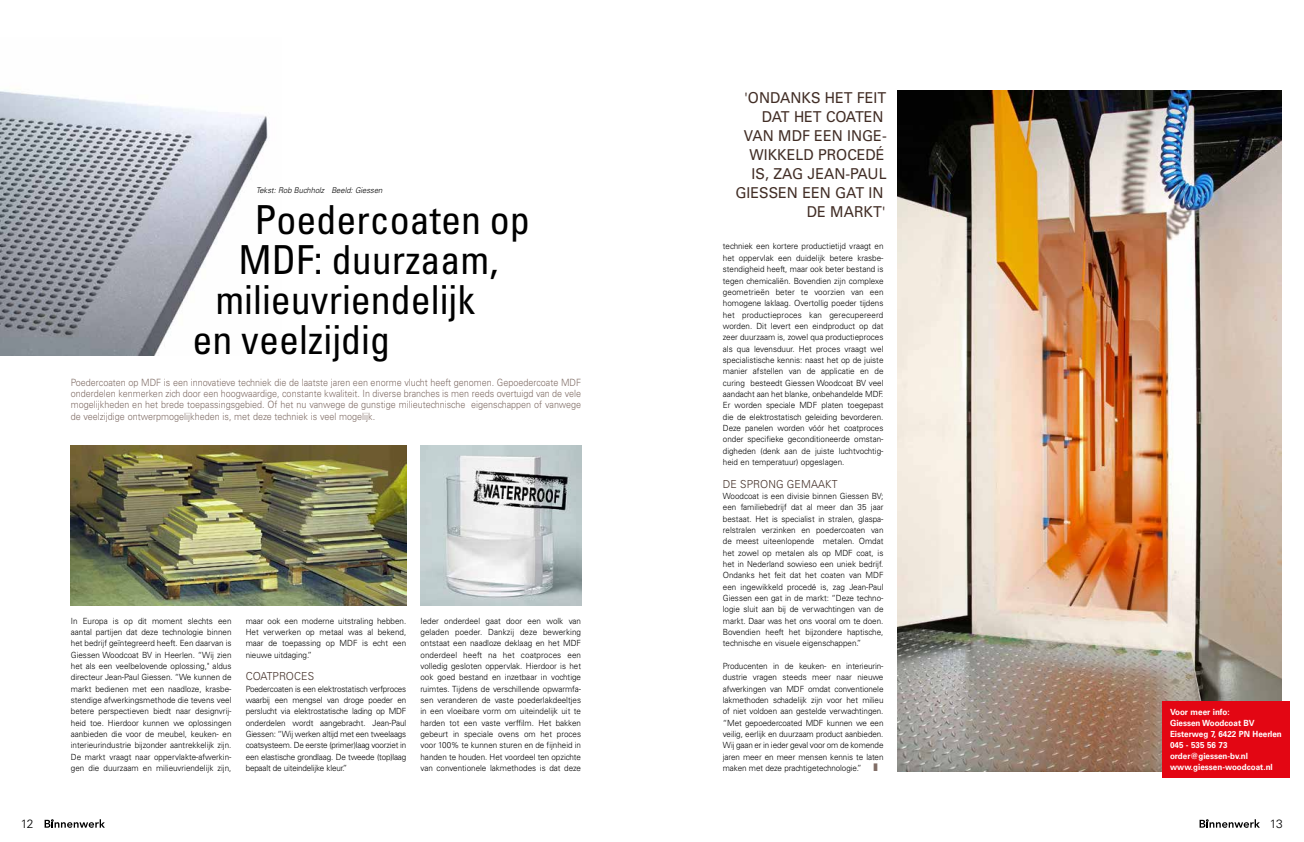
<style>
.page{position:relative;width:1304px;height:842px;background:#fff}
.page>*{position:absolute;margin:0;border:0;box-sizing:border-box;transform-origin:0 0}
.t1{font:condensed 40px "Univers LT Std";color:#000}
.t2{font:15px/19px "Univers LT Std";color:#422e26;text-align:right;scale:.95 1}
.t3{font:300 12px "Univers LT Std";color:#000}
.t4{font:300 11px "Univers LT Std";letter-spacing:.01em;color:#422e26;scale:.95 1}
.t5{font:300 10px/11.3px "Univers LT Std";color:#816e67;text-align:justify;scale:.9 1}
.t6{font:300 8.5px/11.3px "Univers LT Std";color:#000;text-align:justify;scale:.95 1}
.t7{font:700 8.5px/11px "Univers LT Std";color:#fff;scale:.95 1}
.t8{font:italic 300 8px "Univers LT Std";color:#000;scale:.95 1}
.s1{color:#816e67}
</style>
<div class="page">
<svg style="left:45px;top:819px;width:60px;height:9px"></svg>
<svg style="left:1200px;top:819px;width:60px;height:9px"></svg>
<img style="left:898px;top:91px;width:383px;height:680px">
<img style="left:0;top:90px;width:268px;height:265px">
<img style="left:71px;top:445px;width:335px;height:160px">
<img style="left:420px;top:445px;width:161px;height:160px">
<div style="left:1162px;top:702px;width:128px;height:76px;background:#e30613"></div>
<p class="t8" style="left:256px;top:185px;width:135px">Tekst: Rob Buchholz Beeld: Giessen</p>
<h1 class="t1" style="left:254px;top:194px;width:277px">Poedercoaten op</h1>
<h1 class="t1" style="left:238px;top:234px;width:261px">MDF: duurzaam,</h1>
<h1 class="t1" style="left:215px;top:274px;width:261px">milieuvriendelijk</h1>
<h1 class="t1" style="left:192px;top:314px;width:199px">en veelzijdig</h1>
<p class="t5" style="left:71px;top:376px;width:568px">Poedercoaten op MDF is een innovatieve techniek die de laatste jaren een enorme vlucht heeft genomen. Gepoedercoate MDF onderdelen kenmerken zich door een hoogwaardige, constante kwaliteit. In diverse branches is men reeds overtuigd van de vele mogelijkheden en het brede toepassingsgebied. Of het nu vanwege de gunstige milieutechnische eigenschappen of vanwege de veelzijdige ontwerpmogelijkheden is, met deze techniek is veel mogelijk.</p>
<p class="t6" style="left:71px;top:615px;width:171px">In Europa is op dit moment slechts een aantal partijen dat deze technologie binnen het bedrijf geïntegreerd heeft. Een daarvan is Giessen Woodcoat BV in Heerlen. “Wij zien het als een veelbelovende oplossing," aldus directeur Jean-Paul Giessen. “We kunnen de markt bedienen met een naadloze, krasbe&shy;stendige afwerkingsmethode die tevens veel betere perspectieven biedt naar designvrij&shy;heid toe. Hierdoor kunnen we oplossingen aanbieden die voor de meubel, keuken- en interieurindustrie bijzonder aantrekkelijk zijn.<br>De markt vraagt naar oppervlakte-afwerkin&shy;gen die duurzaam en milieuvriendelijk zijn,</p>
<p class="t6" style="left:246px;top:615px;width:171px">maar ook een moderne uitstraling hebben.<br>Het verwerken op metaal was al bekend, maar de toepassing op MDF is echt een nieuwe uitdaging.”</p>
<p class="t4" style="left:246px;top:670px;width:74px">COATPROCES</p>
<p class="t6" style="left:246px;top:683px;width:171px">Poedercoaten is een elektrostatisch verfproces waarbij een mengsel van droge poeder en perslucht via elektrostatische lading op MDF onderdelen wordt aangebracht. Jean-Paul Giessen: “Wij werken altijd met een tweelaags coatsysteem. De eerste (primer)laag voorziet in een elastische grondlaag. De tweede (top)laag bepaalt de uiteindelijke kleur.”</p>
<p class="t6" style="left:420px;top:615px;width:171px">Ieder onderdeel gaat door een wolk van geladen poeder. Dankzij deze bewerking ontstaat een naadloze deklaag en het MDF onderdeel heeft na het coatproces een volledig gesloten oppervlak. Hierdoor is het ook goed bestand en inzetbaar in vochtige ruimtes. Tijdens de verschillende opwarmfa&shy;sen veranderen de vaste poederlakdeeltjes in een vloeibare vorm om uiteindelijk uit te harden tot een vaste verffilm. Het bakken gebeurt in speciale ovens om het proces voor 100% te kunnen sturen en de fijnheid in handen te houden. Het voordeel ten opzichte van conventionele lakmethodes is dat deze</p>
<h2 class="t2" style="left:735px;top:89px;width:161px">'ONDANKS HET FEIT<br>DAT HET COATEN<br>VAN MDF EEN INGE-<br>WIKKELD PROCEDÉ<br>IS, ZAG JEAN-PAUL<br>GIESSEN EEN GAT IN<br>DE MARKT'</h2>
<p class="t6" style="left:723px;top:241px;width:171px">techniek een kortere productietijd vraagt en het oppervlak een duidelijk betere krasbe&shy;stendigheid heeft, maar ook beter bestand is tegen chemicaliën. Bovendien zijn complexe geometrieën beter te voorzien van een homogene laklaag. Overtollig poeder tijdens het productieproces kan gerecupereerd worden. Dit levert een eindproduct op dat zeer duurzaam is, zowel qua productieproces als qua levensduur. Het proces vraagt wel specialistische kennis: naast het op de juiste manier afstellen van de applicatie en de curing besteedt Giessen Woodcoat BV veel aandacht aan het blanke, onbehandelde MDF.<br>Er worden speciale MDF platen toegepast die de elektrostatisch geleiding bevorderen.<br>Deze panelen worden vóór het coatproces onder specifieke geconditioneerde omstan&shy;digheden (denk aan de juiste luchtvochtig&shy;heid en temperatuur) opgeslagen.</p>
<p class="t4" style="left:723px;top:477px;width:122px">DE SPRONG GEMAAKT</p>
<p class="t6" style="left:723px;top:490px;width:171px">Woodcoat is een divisie binnen Giessen BV; een familiebedrijf dat al meer dan 35 jaar bestaat. Het is specialist in stralen, glaspa&shy;relstralen verzinken en poedercoaten van de meest uiteenlopende metalen. Omdat het zowel op metalen als op MDF coat, is het in Nederland sowieso een uniek bedrijf.<br>Ondanks het feit dat het coaten van MDF een ingewikkeld procedé is, zag Jean-Paul Giessen een gat in de markt: “Deze techno&shy;logie sluit aan bij de verwachtingen van de markt. Daar was het ons vooral om te doen.<br>Bovendien heeft het bijzondere haptische, technische en visuele eigenschappen.”</p>
<p class="t6" style="left:723px;top:660px;width:171px">Producenten in de keuken- en interieurin&shy;dustrie vragen steeds meer naar nieuwe afwerkingen van MDF omdat conventionele lakmethoden schadelijk zijn voor het milieu of niet voldoen aan gestelde verwachtingen. “Met gepoedercoated MDF kunnen we een veilig, eerlijk en duurzaam product aanbieden.<br>Wij gaan er in ieder geval voor om de komende jaren meer en meer mensen kennis te laten maken met deze prachtigetechnologie.” <span class="s1">❚</span></p>
<p class="t7" style="left:1170px;top:707px;width:119px">Voor meer info:<br>Giessen Woodcoat BV<br>Eisterweg 7, 6422 PN Heerlen<br>045 - 535 56 73 order@giessen-bv.nl www.giessen-woodcoat.nl</p>
<h3 class="t3" style="left:21px;top:816px;width:14px">12</h3>
<h3 class="t3" style="left:1270px;top:816px;width:14px">13</h3>
</div>
